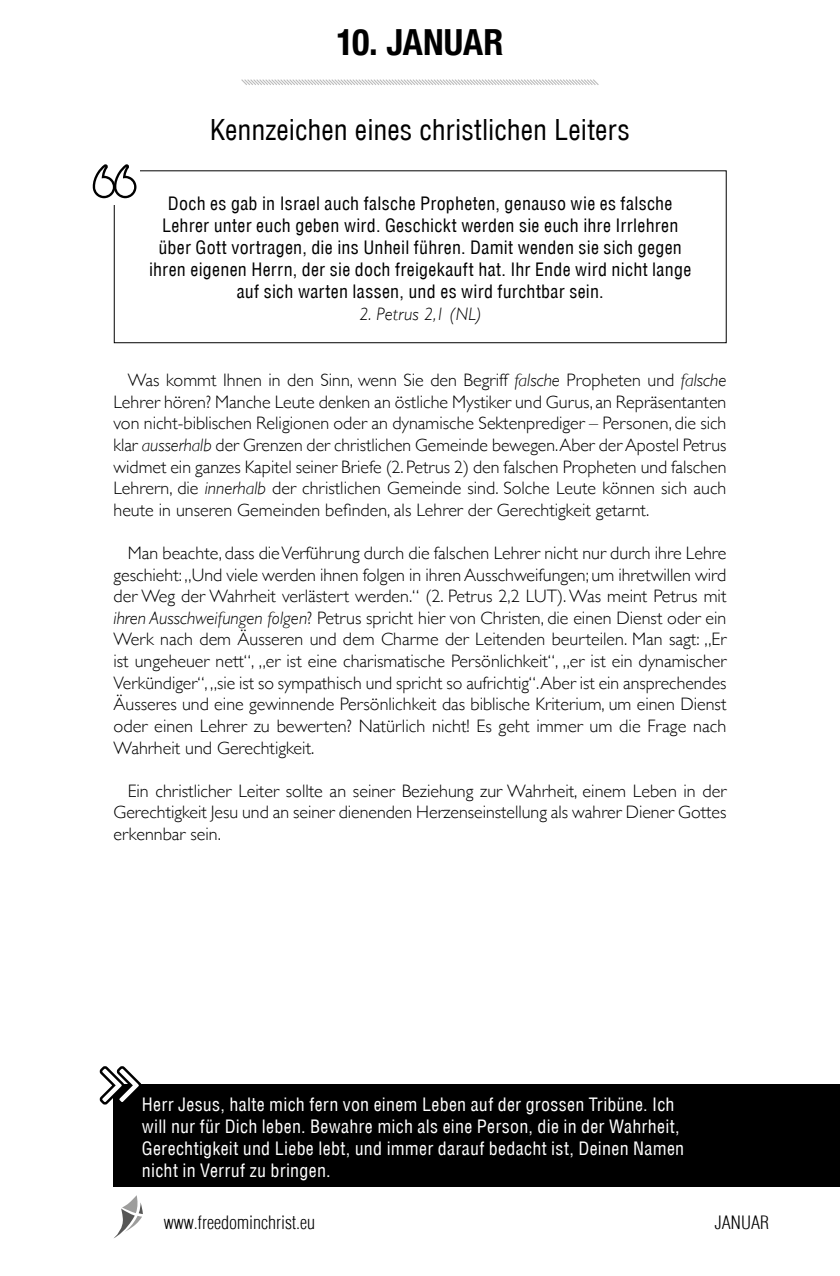
<style>
.page{position:relative;width:840px;height:1276px;background:#fff}
.page>*{position:absolute;margin:0;border:0;box-sizing:border-box;transform-origin:0 0}
.t1{font:700 condensed 36px "Helvetica Neue";color:#000}
.t2{font:condensed 28px "Helvetica";color:#000}
.t3{font:300 18px/21.6px "Gill Sans";color:#000;text-align:justify}
.t4{font:condensed 18px/22px "Helvetica";letter-spacing:.015em;color:#000;text-align:center}
.t5{font:condensed 18px/22px "Helvetica";letter-spacing:.015em;color:#fff}
.t6{font:300 condensed 18px "Helvetica";color:#000}
.t7{font:italic 300 18px "Gill Sans";letter-spacing:.015em;color:#000}
.s1{font-style:italic}
</style>
<div class="page">
<svg style="left:114px;top:1195px;width:29px;height:43px"></svg>
<svg style="left:241px;top:79px;width:358px;height:6px"></svg>
<svg style="left:93px;top:164px;width:43px;height:34px"></svg>
<div style="left:113px;top:1084px;width:726px;height:102px;background:#000"></div>
<svg style="left:99px;top:1066px;width:42px;height:39px"></svg>
<h1 class="t1" style="left:336px;top:20px;width:168px">10. JANUAR</h1>
<h2 class="t2" style="left:209px;top:113px;width:421px">Kennzeichen eines christlichen Leiters</h2>
<p class="t4" style="left:149px;top:192px;width:543px">Doch es gab in Israel auch falsche Propheten, genauso wie es falsche Lehrer unter euch geben wird. Geschickt werden sie euch ihre Irrlehren über Gott vortragen, die ins Unheil führen. Damit wenden sie sich gegen ihren eigenen Herrn, der sie doch freigekauft hat. Ihr Ende wird nicht lange auf sich warten lassen, und es wird furchtbar sein.</p>
<p class="t7" style="left:359px;top:304px;width:124px">2. Petrus 2,1 (NL)</p>
<p class="t3" style="left:113px;top:369px;width:614px;text-indent:14px">Was kommt Ihnen in den Sinn, wenn Sie den Begriff <span class="s1">falsche</span> Propheten und <span class="s1">falsche </span>Lehrer hören? Manche Leute denken an östliche Mystiker und Gurus, an Repräsentanten von nicht-biblischen Religionen oder an dynamische Sektenprediger – Personen, die sich klar <span class="s1">ausserhalb</span> der Grenzen der christlichen Gemeinde bewegen. Aber der Apostel Petrus widmet ein ganzes Kapitel seiner Briefe (2. Petrus 2) den falschen Propheten und falschen Lehrern, die <span class="s1">innerhalb</span> der christlichen Gemeinde sind. Solche Leute können sich auch heute in unseren Gemeinden befinden, als Lehrer der Gerechtigkeit getarnt.</p>
<p class="t3" style="left:113px;top:541px;width:614px;text-indent:14px">Man beachte, dass die Verführung durch die falschen Lehrer nicht nur durch ihre Lehre geschieht: „Und viele werden ihnen folgen in ihren Ausschweifungen; um ihretwillen wird der Weg der Wahrheit verlästert werden.“ (2. Petrus 2,2 LUT). Was meint Petrus mit <span class="s1">ihren Ausschweifungen folgen</span>? Petrus spricht hier von Christen, die einen Dienst oder ein Werk nach dem Äusseren und dem Charme der Leitenden beurteilen. Man sagt: „Er ist ungeheuer nett“, „er ist eine charismatische Persönlichkeit“, „er ist ein dynamischer Verkündiger“, „sie ist so sympathisch und spricht so aufrichtig“. Aber ist ein ansprechendes Äusseres und eine gewinnende Persönlichkeit das biblische Kriterium, um einen Dienst oder einen Lehrer zu bewerten? Natürlich nicht! Es geht immer um die Frage nach Wahrheit und Gerechtigkeit.</p>
<p class="t3" style="left:113px;top:779px;width:614px;text-indent:14px">Ein christlicher Leiter sollte an seiner Beziehung zur Wahrheit, einem Leben in der Gerechtigkeit Jesu und an seiner dienenden Herzenseinstellung als wahrer Diener Gottes erkennbar sein.</p>
<p class="t5" style="left:142px;top:1092px;width:543px">Herr Jesus, halte mich fern von einem Leben auf der grossen Tribüne. Ich will nur für Dich leben. Bewahre mich als eine Person, die in der Wahrheit, Gerechtigkeit und Liebe lebt, und immer darauf bedacht ist, Deinen Namen nicht in Verruf zu bringen.</p>
<p class="t6" style="left:164px;top:1211px;width:152px">www.freedominchrist.eu</p>
<p class="t6" style="left:714px;top:1211px;width:56px">JANUAR</p>
</div>
